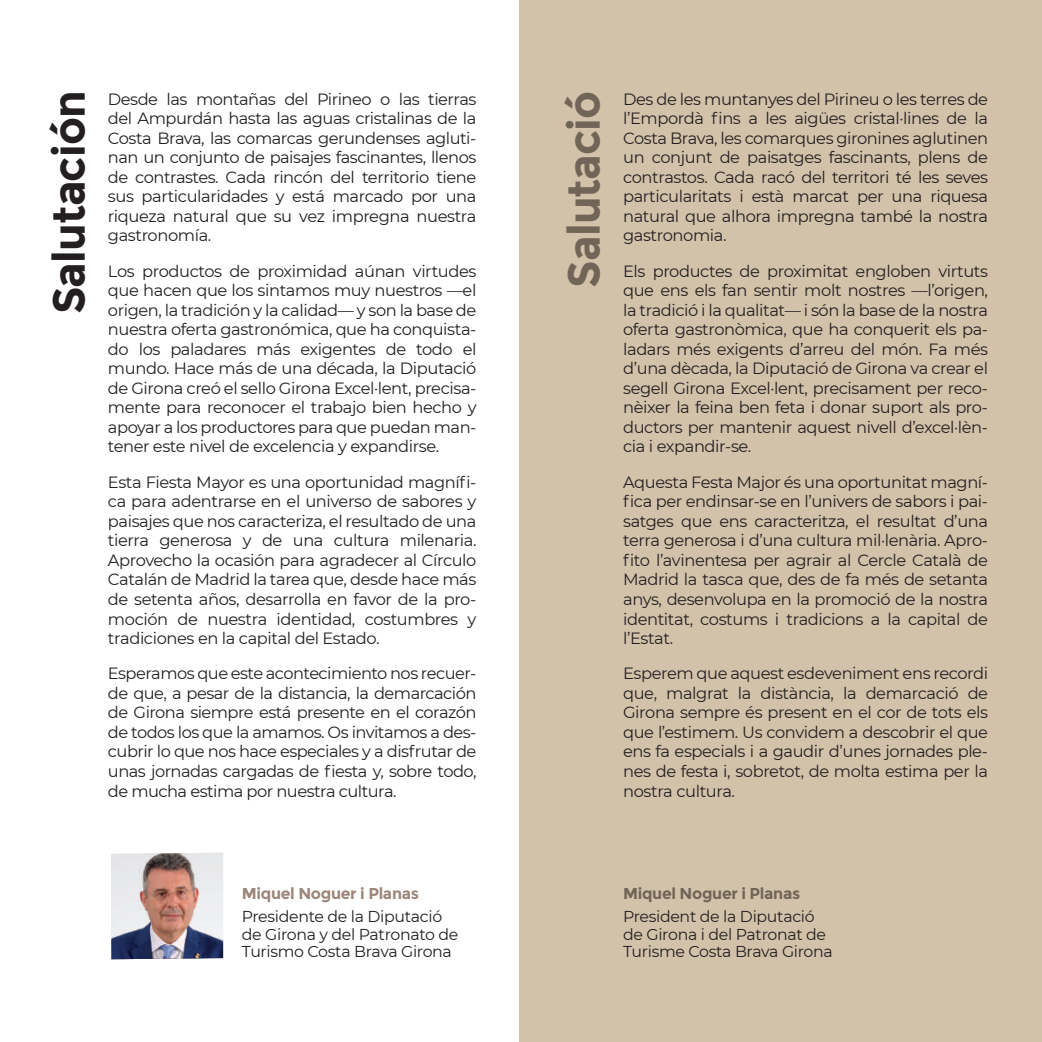
<style>
.page{position:relative;width:1042px;height:1042px;background:#fff}
.page>*{position:absolute;margin:0;border:0;box-sizing:border-box;transform-origin:0 0}
.t1{font:700 44.8px "Montserrat";letter-spacing:-.02em;color:#231f20;scale:.96 1}
.t2{font:700 44.8px "Montserrat";letter-spacing:-.02em;color:#716557;scale:.96 1}
.t3{font:16.28px/19.6px "Montserrat";letter-spacing:-.025em;color:#231f20;text-align:justify}
.t4{font:15.75px/17.5px "Montserrat";letter-spacing:-.02em;color:#231f20}
.t5{font:700 15.75px "Montserrat";letter-spacing:-.02em;color:#9b8679}
.t6{font:700 15.75px "Montserrat";letter-spacing:-.02em;color:#716557}
</style>
<div class="page">
<div style="left:520px;top:0;width:522px;height:1042px;background:#d3c2aa"></div>
<img style="left:111px;top:853px;width:112px;height:106px">
<h1 class="t1" style="left:42px;top:314px;width:234px;rotate:-90deg">Salutación</h1>
<h1 class="t2" style="left:557px;top:288px;width:207px;rotate:-90deg">Salutació</h1>
<p class="t3" style="left:108px;top:88px;width:370px">Desde las montañas del Pirineo o las tierras del Ampurdán hasta las aguas cristalinas de la Costa Brava, las comarcas gerundenses agluti&shy;nan un conjunto de paisajes fascinantes, llenos de contrastes. Cada rincón del territorio tiene sus particularidades y está marcado por una riqueza natural que su vez impregna nuestra gastronomía.</p>
<p class="t3" style="left:108px;top:260px;width:370px">Los productos de proximidad aúnan virtudes que hacen que los sintamos muy nuestros —el origen, la tradición y la calidad— y son la base de nuestra oferta gastronómica, que ha conquista&shy;do los paladares más exigentes de todo el mundo. Hace más de una década, la Diputació de Girona creó el sello Girona Excel·lent, precisa&shy;mente para reconocer el trabajo bien hecho y apoyar a los productores para que puedan man&shy;tener este nivel de excelencia y expandirse.</p>
<p class="t3" style="left:108px;top:471px;width:370px">Esta Fiesta Mayor es una oportunidad magnífi&shy;ca para adentrarse en el universo de sabores y paisajes que nos caracteriza, el resultado de una tierra generosa y de una cultura milenaria.<br>Aprovecho la ocasión para agradecer al Círculo Catalán de Madrid la tarea que, desde hace más de setenta años, desarrolla en favor de la pro&shy;moción de nuestra identidad, costumbres y tradiciones en la capital del Estado.</p>
<p class="t3" style="left:108px;top:663px;width:370px">Esperamos que este acontecimiento nos recuer&shy;de que, a pesar de la distancia, la demarcación de Girona siempre está presente en el corazón de todos los que la amamos. Os invitamos a des&shy;cubrir lo que nos hace especiales y a disfrutar de unas jornadas cargadas de fiesta y, sobre todo, de mucha estima por nuestra cultura.</p>
<p class="t3" style="left:623px;top:88px;width:366px">Des de les muntanyes del Pirineu o les terres de l’Empordà fins a les aigües cristal·lines de la Costa Brava, les comarques gironines aglutinen un conjunt de paisatges fascinants, plens de contrastos. Cada racó del territori té les seves particularitats i està marcat per una riquesa natural que alhora impregna també la nostra gastronomia.</p>
<p class="t3" style="left:623px;top:260px;width:366px">Els productes de proximitat engloben virtuts que ens els fan sentir molt nostres —l’origen, la tradició i la qualitat— i són la base de la nostra oferta gastronòmica, que ha conquerit els pa&shy;ladars més exigents d’arreu del món. Fa més d’una dècada, la Diputació de Girona va crear el segell Girona Excel·lent, precisament per reco&shy;nèixer la feina ben feta i donar suport als pro&shy;ductors per mantenir aquest nivell d’excel·lèn&shy;cia i expandir-se.</p>
<p class="t3" style="left:623px;top:471px;width:366px">Aquesta Festa Major és una oportunitat magní&shy;fica per endinsar-se en l’univers de sabors i pai&shy;satges que ens caracteritza, el resultat d’una terra generosa i d’una cultura mil·lenària. Apro&shy;fito l’avinentesa per agrair al Cercle Català de Madrid la tasca que, des de fa més de setanta anys, desenvolupa en la promoció de la nostra identitat, costums i tradicions a la capital de l’Estat.</p>
<p class="t3" style="left:623px;top:663px;width:366px">Esperem que aquest esdeveniment ens recordi que, malgrat la distància, la demarcació de Girona sempre és present en el cor de tots els que l’estimem. Us convidem a descobrir el que ens fa especials i a gaudir d’unes jornades ple&shy;nes de festa i, sobretot, de molta estima per la nostra cultura.</p>
<p class="t5" style="left:242px;top:884px;width:179px">Miquel Noguer i Planas</p>
<p class="t4" style="left:242px;top:907px;width:218px">Presidente de la Diputació de Girona y del Patronato de<br>Turismo Costa Brava Girona</p>
<p class="t6" style="left:623px;top:884px;width:179px">Miquel Noguer i Planas</p>
<p class="t4" style="left:623px;top:907px;width:211px">President de la Diputació de Girona i del Patronat de<br>Turisme Costa Brava Girona</p>
</div>
